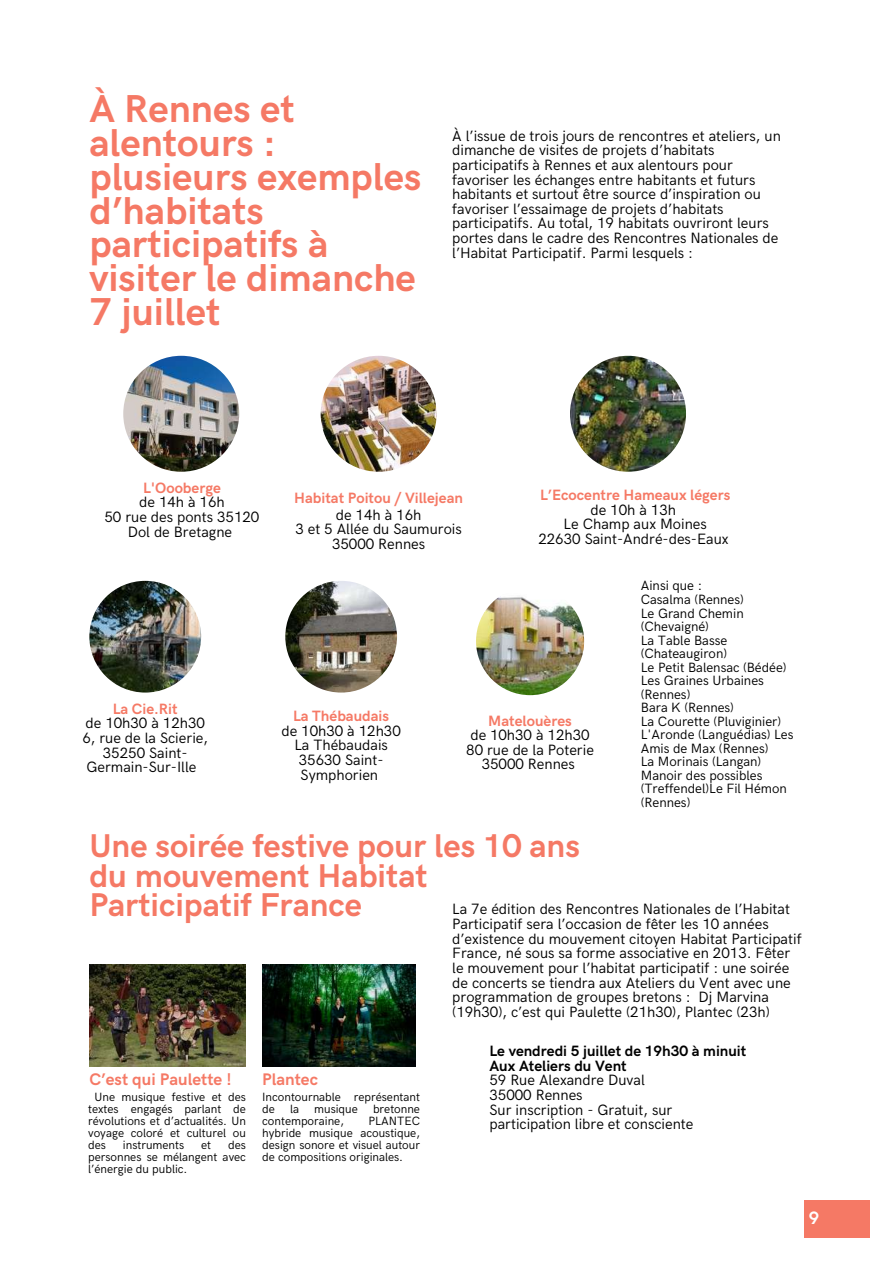
<style>
.page{position:relative;width:894px;height:1264px;background:#fff}
.page>*{position:absolute;margin:0;border:0;box-sizing:border-box;transform-origin:0 0}
.t1{font:700 39px/33.8px "HK Grotesk";color:#f57965}
.t2{font:700 33px/29.2px "HK Grotesk";color:#f57965}
.t3{font:700 18px "HK Grotesk";color:#fff}
.t4{font:700 16.8px "HK Grotesk";color:#f57965}
.t5{font:15px/14.7px "HK Grotesk";color:#000;text-align:center}
.t6{font:700 15px "HK Grotesk";color:#f57965}
.t7{font:700 15px/14.7px "HK Grotesk";color:#000}
.t8{font:13.5px/13.5px "HK Grotesk";color:#000}
.t9{font:12px/12px "HK Grotesk";color:#000;text-align:justify}
</style>
<div class="page">
<div style="left:804px;top:1199px;width:65px;height:38px;background:#f57965"></div>
<img style="left:123px;top:356px;width:116px;height:116px;border-radius:50%">
<img style="left:570px;top:356px;width:115px;height:116px;border-radius:50%">
<img style="left:89px;top:581px;width:112px;height:111px;border-radius:50%">
<img style="left:476px;top:587px;width:108px;height:108px;border-radius:50%">
<img style="left:285px;top:581px;width:112px;height:111px;border-radius:50%">
<img style="left:262px;top:964px;width:153px;height:102px">
<img style="left:89px;top:964px;width:156px;height:102px">
<img style="left:320px;top:356px;width:116px;height:116px;border-radius:50%">
<h1 class="t1" style="left:89px;top:94px;width:333px">À Rennes et alentours : plusieurs exemples d’habitats participatifs à visiter le dimanche<br>7 juillet</h1>
<p class="t5" style="left:452px;top:129px;width:330px;text-align:left">À l’issue de trois jours de rencontres et ateliers, un dimanche de visites de projets d’habitats participatifs à Rennes et aux alentours pour favoriser les échanges entre habitants et futurs habitants et surtout être source d’inspiration ou favoriser l’essaimage de projets d’habitats participatifs. Au total, 19 habitats ouvriront leurs portes dans le cadre des Rencontres Nationales de l’Habitat Participatif. Parmi lesquels :</p>
<p class="t6" style="left:143px;top:479px;width:79px">L'Oooberge</p>
<p class="t5" style="left:104px;top:495px;width:156px">de 14h à 16h<br>50 rue des ponts 35120<br>Dol de Bretagne</p>
<p class="t6" style="left:294px;top:489px;width:170px">Habitat Poitou / Villejean</p>
<p class="t5" style="left:295px;top:508px;width:168px">de 14h à 16h<br>3 et 5 Allée du Saumurois<br>35000 Rennes</p>
<p class="t6" style="left:540px;top:486px;width:192px">L’Ecocentre Hameaux légers</p>
<p class="t5" style="left:538px;top:503px;width:192px">de 10h à 13h<br>Le Champ aux Moines<br>22630 Saint-André-des-Eaux</p>
<p class="t6" style="left:113px;top:700px;width:66px">La Cie.Rit</p>
<p class="t5" style="left:82px;top:716px;width:127px">de 10h30 à 12h30<br>6, rue de la Scierie,<br>35250 Saint-<br>Germain-Sur-Ille</p>
<p class="t6" style="left:488px;top:712px;width:85px">Matelouères</p>
<p class="t6" style="left:293px;top:707px;width:97px">La Thébaudais</p>
<p class="t5" style="left:281px;top:723px;width:121px">de 10h30 à 12h30<br>La Thébaudais<br>35630 Saint-<br>Symphorien</p>
<p class="t5" style="left:466px;top:728px;width:129px">de 10h30 à 12h30<br>80 rue de la Poterie<br>35000 Rennes</p>
<p class="t8" style="left:640px;top:579px;width:154px">Ainsi que :<br>Casalma (Rennes)<br>Le Grand Chemin (Chevaigné)<br>La Table Basse (Chateaugiron)<br>Le Petit Balensac (Bédée)<br>Les Graines Urbaines (Rennes)<br>Bara K (Rennes)<br>La Courette (Pluviginier)<br>L'Aronde (Languédias) Les<br>Amis de Max (Rennes)<br>La Morinais (Langan)<br>Manoir des possibles (Treffendel)Le Fil Hémon (Rennes)</p>
<h2 class="t2" style="left:89px;top:832px;width:492px">Une soirée festive pour les 10 ans du mouvement Habitat<br>Participatif France</h2>
<p class="t5" style="left:452px;top:902px;width:351px;text-align:left">La 7e édition des Rencontres Nationales de l’Habitat Participatif sera l’occasion de fêter les 10 années d’existence du mouvement citoyen Habitat Participatif France, né sous sa forme associative en 2013. Fêter le mouvement pour l’habitat participatif : une soirée de concerts se tiendra aux Ateliers du Vent avec une programmation de groupes bretons : Dj Marvina (19h30), c’est qui Paulette (21h30), Plantec (23h)</p>
<p class="t4" style="left:89px;top:1070px;width:144px">C’est qui Paulette !</p>
<p class="t4" style="left:262px;top:1070px;width:57px">Plantec</p>
<p class="t9" style="left:88px;top:1091px;width:159px;text-indent:6px">Une musique festive et des textes engagés parlant de révolutions et d’actualités. Un voyage coloré et culturel ou des</p>
<p class="t9" style="left:262px;top:1091px;width:159px">Incontournable représentant de</p>
<p class="t9" style="left:290px;top:1103px;width:11px">la</p>
<p class="t9" style="left:314px;top:1103px;width:45px">musique</p>
<p class="t9" style="left:373px;top:1103px;width:48px">bretonne</p>
<p class="t9" style="left:262px;top:1115px;width:83px">contemporaine,</p>
<p class="t9" style="left:262px;top:1115px;width:159px;text-indent:106px">PLANTEC hybride musique acoustique, design sonore et visuel autour de compositions originales.</p>
<p class="t9" style="left:88px;top:1139px;width:159px;text-indent:140px">des personnes se mélangent avec l’énergie du public.</p>
<p class="t9" style="left:123px;top:1139px;width:63px">instruments</p>
<p class="t9" style="left:201px;top:1139px;width:12px">et</p>
<p class="t7" style="left:489px;top:1044px;width:258px">Le vendredi 5 juillet de 19h30 à minuit<br>Aux Ateliers du Vent</p>
<p class="t5" style="left:489px;top:1073px;width:205px;text-align:left">59 Rue Alexandre Duval<br>35000 Rennes<br>Sur inscription - Gratuit, sur participation libre et consciente</p>
<p class="t3" style="left:808px;top:1207px;width:12px">9</p>
</div>
